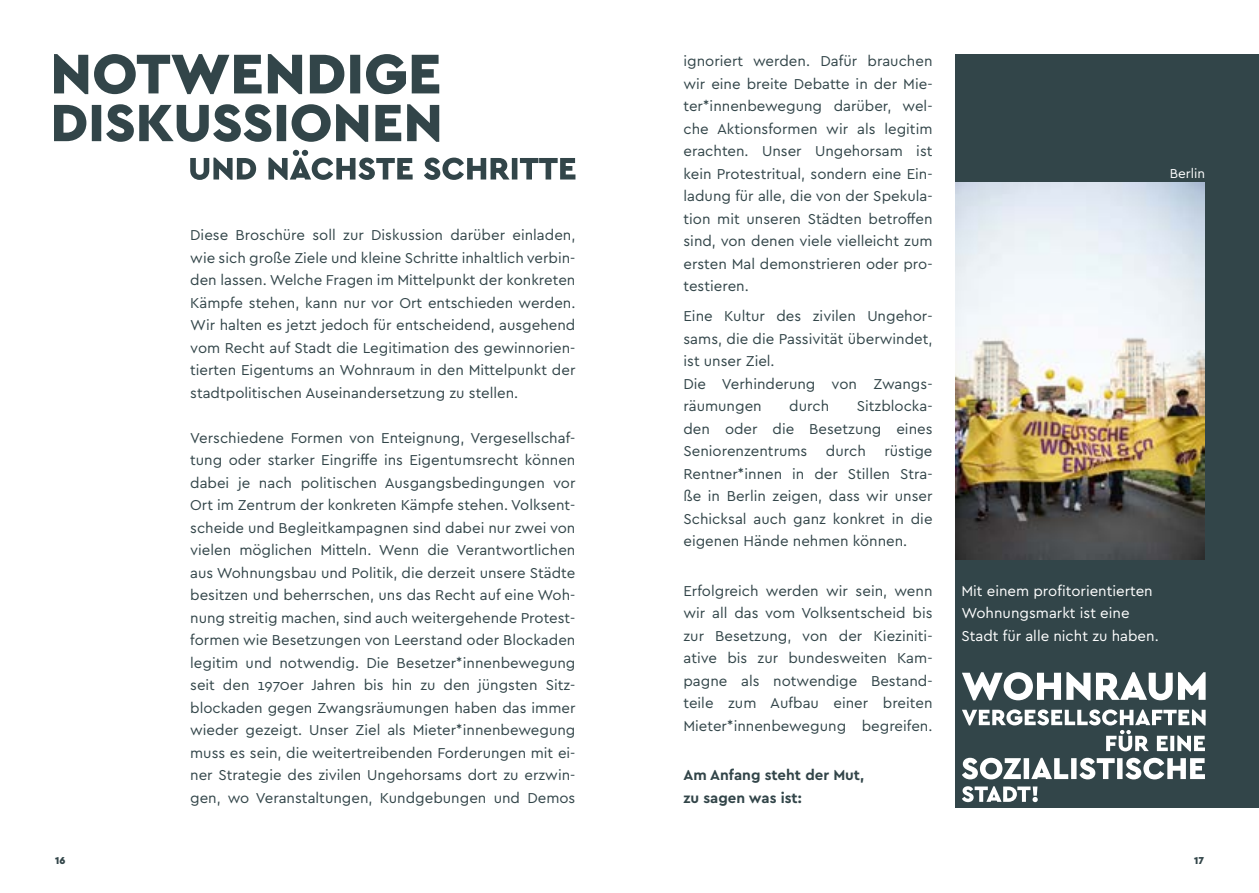
<style>
.page{position:relative;width:1259px;height:893px;background:#fff}
.page>*{position:absolute;margin:0;border:0;box-sizing:border-box;transform-origin:0 0}
.t1{font:15px/22.5px "Cera Basic";color:#324549;text-align:justify}
.t2{font:15px/22.5px "Cera Basic";color:#fff}
.t3{font:700 15px/22.5px "Cera Basic";color:#324549}
.t4{font:13.5px "Cera Basic";color:#fff}
.t5{font:900 10.5px "Cera Basic";color:#324549}
</style>
<div class="page">
<div style="left:956px;top:54px;width:303px;height:754px;background:#324549"></div>
<img style="left:956px;top:182px;width:249px;height:377px">
<svg style="left:962px;top:672px;width:243px;height:28px"></svg>
<svg style="left:962px;top:709px;width:243px;height:42px"></svg>
<svg style="left:962px;top:758px;width:243px;height:21px"></svg>
<svg style="left:962px;top:786px;width:75px;height:16px"></svg>
<svg style="left:190px;top:150px;width:385px;height:30px"></svg>
<svg style="left:54px;top:104px;width:385px;height:38px"></svg>
<svg style="left:54px;top:54px;width:385px;height:40px"></svg>
<p class="t1" style="left:190px;top:224px;width:387px">Diese Broschüre soll zur Diskussion darüber einladen, wie sich große Ziele und kleine Schritte inhaltlich verbin&shy;den lassen. Welche Fragen im Mittelpunkt der konkreten Kämpfe stehen, kann nur vor Ort entschieden werden.<br>Wir halten es jetzt jedoch für entscheidend, ausgehend vom Recht auf Stadt die Legitimation des gewinnorien&shy;tierten Eigentums an Wohnraum in den Mittelpunkt der stadtpolitischen Auseinandersetzung zu stellen.</p>
<p class="t1" style="left:190px;top:426px;width:387px">Verschiedene Formen von Enteignung, Vergesellschaf&shy;tung oder starker Eingriffe ins Eigentumsrecht können dabei je nach politischen Ausgangsbedingungen vor Ort im Zentrum der konkreten Kämpfe stehen. Volksent&shy;scheide und Begleitkampagnen sind dabei nur zwei von vielen möglichen Mitteln. Wenn die Verantwortlichen aus Wohnungsbau und Politik, die derzeit unsere Städte besitzen und beherrschen, uns das Recht auf eine Woh&shy;nung streitig machen, sind auch weitergehende Protest&shy;formen wie Besetzungen von Leerstand oder Blockaden legitim und notwendig. Die Besetzer*innenbewegung seit den 1970er Jahren bis hin zu den jüngsten Sitz&shy;blockaden gegen Zwangsräumungen haben das immer wieder gezeigt. U nser Ziel als M ieter*innenbewegung muss es sein, die weitertreibenden Forderungen mit ei&shy;ner Strategie des zivilen U ngehorsams dort zu erzwin&shy;gen, wo Veranstaltungen, Kundgebungen und Demos</p>
<p class="t1" style="left:683px;top:50px;width:250px">ignoriert werden. Dafür brauchen wir eine breite Debatte in der M ie&shy;ter*innenbewegung darüber, wel&shy;che Aktionsformen wir als legitim erachten. U nser U ngehorsam ist kein Protestritual, sondern eine Ein&shy;ladung für alle, die von der Spekula&shy;tion mit unseren Städten betroffen sind, von denen viele vielleicht zum ersten Mal demonstrieren oder pro&shy;testieren.</p>
<p class="t1" style="left:683px;top:305px;width:250px;text-align:left">Eine Kultur des zivilen Ungehor&shy;sams, die die Passivität überwindet, ist unser Ziel.<br>Die Verhinderung von Zwangs&shy;räumungen</p>
<p class="t1" style="left:683px;top:395px;width:250px;text-indent:173px">Sitzblocka&shy;den oder die Besetzung eines Seniorenzentrums durch rüstige Rentner*innen in der Stillen Stra&shy;ße in Berlin zeigen, dass wir unser Schicksal auch ganz konkret in die eigenen Hände nehmen können.</p>
<p class="t1" style="left:683px;top:579px;width:250px">Erfolgreich werden wir sein, wenn wir all das vom Volksentscheid bis zur Besetzung, von der Kieziniti&shy;ative bis zur bundesweiten Kam&shy;pagne als notwendige Bestand&shy;teile zum Aufbau einer breiten M ieter*innenbewegung begreifen.</p>
<p class="t3" style="left:683px;top:764px;width:182px">Am Anfang steht der Mut, zu sagen was ist:</p>
<p class="t1" style="left:789px;top:395px;width:41px">durch</p>
<p class="t4" style="left:1169px;top:166px;width:37px">Berlin</p>
<p class="t2" style="left:961px;top:579px;width:199px">M it einem profitorientierten<br>Wohnungsmarkt ist eine<br>Stadt für alle nicht zu haben.</p>
<p class="t5" style="left:55px;top:854px;width:12px">16</p>
<p class="t5" style="left:1194px;top:854px;width:12px">17</p>
</div>
